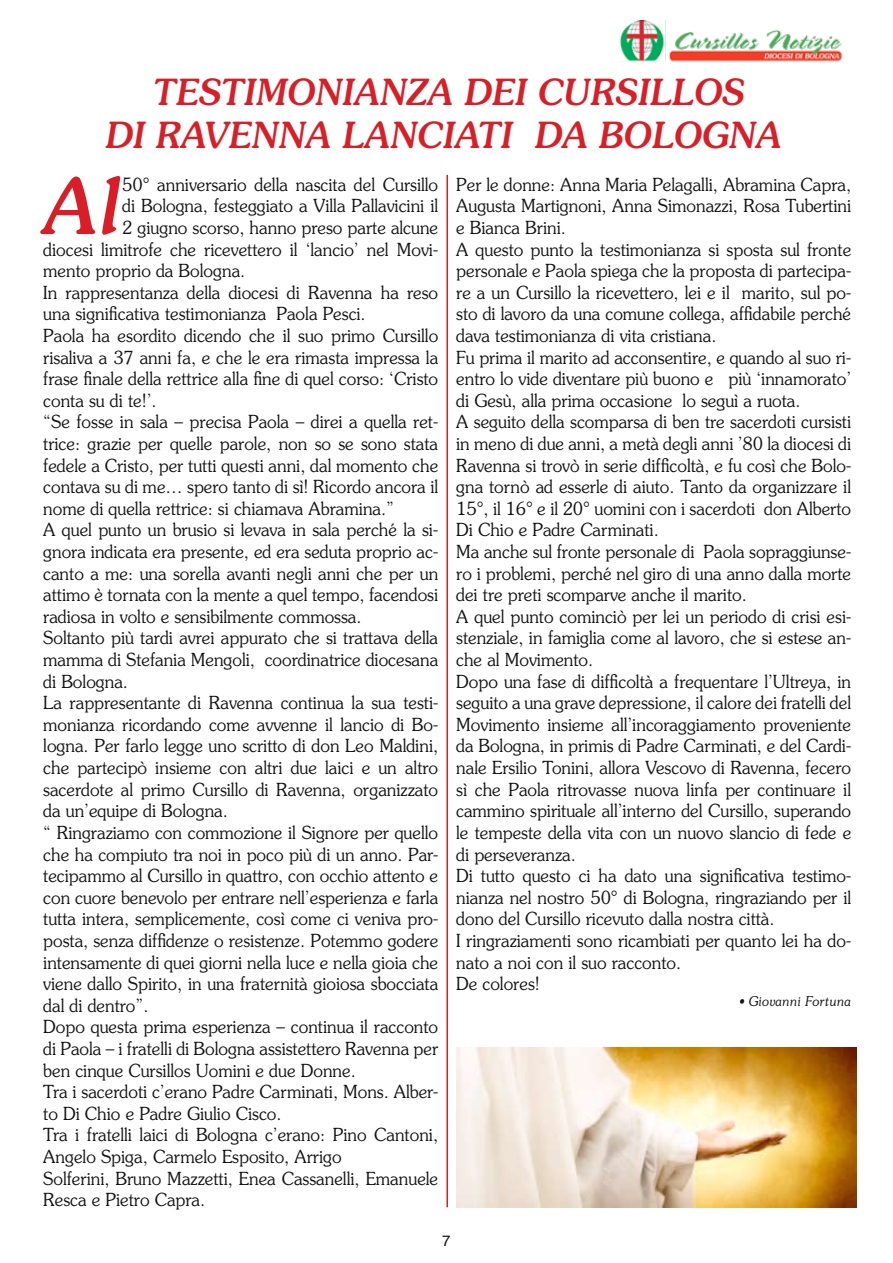
<style>
.page{position:relative;width:893px;height:1263px;background:#fff}
.page>*{position:absolute;margin:0;border:0;box-sizing:border-box;transform-origin:0 0}
.t1{font:italic 500 76.95px "Souvenir";color:#d81f27;scale:.95 1}
.t2{font:italic 500 36px/43.2px "Souvenir";color:#d81f27;text-align:center;scale:.95 1}
.t3{font:300 18px/21.6px "Souvenir";color:#121212;scale:.95 1}
.t4{font:15px "Helvetica";color:#121212}
.t5{font:italic 300 13.5px "Souvenir";color:#121212;scale:.95 1}
</style>
<div class="page">
<img style="left:620px;top:21px;width:222px;height:41px">
<hr style="left:446px;top:175px;width:2px;height:1032px;background:#d81f27">
<img style="left:456px;top:1047px;width:400px;height:161px">
<h2 class="t2" style="left:105px;top:70px;width:714px">TESTIMONIANZA DEI CURSILLOS<br>DI RAVENNA LANCIATI DA BOLOGNA</h2>
<h1 class="t1" style="left:43px;top:160px;width:85px">Al</h1>
<p class="t3" style="left:122px;top:173px;width:334px">50° anniversario della nascita del Cursillo</p>
<p class="t3" style="left:122px;top:195px;width:334px">di Bologna, festeggiato a Villa Pallavicini il</p>
<p class="t3" style="left:122px;top:216px;width:334px">2 giugno scorso, hanno preso parte alcune</p>
<p class="t3" style="left:43px;top:238px;width:417px">diocesi limitrofe che ricevettero il ‘lancio’ nel Movi-</p>
<p class="t3" style="left:43px;top:259px;width:214px">mento proprio da Bologna.</p>
<p class="t3" style="left:43px;top:281px;width:417px">In rappresentanza della diocesi di Ravenna ha reso</p>
<p class="t3" style="left:43px;top:303px;width:341px">una significativa testimonianza Paola Pesci.</p>
<p class="t3" style="left:43px;top:324px;width:417px">Paola ha esordito dicendo che il suo primo Cursillo</p>
<p class="t3" style="left:43px;top:346px;width:417px">risaliva a 37 anni fa, e che le era rimasta impressa la</p>
<p class="t3" style="left:43px;top:367px;width:417px">frase finale della rettrice alla fine di quel corso: ‘Cristo</p>
<p class="t3" style="left:43px;top:389px;width:121px">conta su di te!’.</p>
<p class="t3" style="left:43px;top:411px;width:417px">“Se fosse in sala – precisa Paola – direi a quella ret-</p>
<p class="t3" style="left:43px;top:432px;width:417px">trice: grazie per quelle parole, non so se sono stata</p>
<p class="t3" style="left:43px;top:454px;width:417px">fedele a Cristo, per tutti questi anni, dal momento che</p>
<p class="t3" style="left:43px;top:475px;width:417px">contava su di me… spero tanto di sì! Ricordo ancora il</p>
<p class="t3" style="left:43px;top:497px;width:371px">nome di quella rettrice: si chiamava Abramina.”</p>
<p class="t3" style="left:43px;top:519px;width:417px">A quel punto un brusio si levava in sala perché la si-</p>
<p class="t3" style="left:43px;top:540px;width:417px">gnora indicata era presente, ed era seduta proprio ac-</p>
<p class="t3" style="left:43px;top:562px;width:417px">canto a me: una sorella avanti negli anni che per un</p>
<p class="t3" style="left:43px;top:583px;width:417px">attimo è tornata con la mente a quel tempo, facendosi</p>
<p class="t3" style="left:43px;top:605px;width:337px">radiosa in volto e sensibilmente commossa.</p>
<p class="t3" style="left:43px;top:627px;width:417px">Soltanto più tardi avrei appurato che si trattava della</p>
<p class="t3" style="left:43px;top:648px;width:417px">mamma di Stefania Mengoli, coordinatrice diocesana</p>
<p class="t3" style="left:43px;top:670px;width:91px">di Bologna.</p>
<p class="t3" style="left:43px;top:691px;width:417px">La rappresentante di Ravenna continua la sua testi-</p>
<p class="t3" style="left:43px;top:713px;width:417px">monianza ricordando come avvenne il lancio di Bo-</p>
<p class="t3" style="left:43px;top:735px;width:417px">logna. Per farlo legge uno scritto di don Leo Maldini,</p>
<p class="t3" style="left:43px;top:756px;width:417px">che partecipò insieme con altri due laici e un altro</p>
<p class="t3" style="left:43px;top:778px;width:417px">sacerdote al primo Cursillo di Ravenna, organizzato</p>
<p class="t3" style="left:43px;top:799px;width:196px">da un’equipe di Bologna.</p>
<p class="t3" style="left:43px;top:821px;width:417px">“ Ringraziamo con commozione il Signore per quello</p>
<p class="t3" style="left:43px;top:843px;width:417px">che ha compiuto tra noi in poco più di un anno. Par-</p>
<p class="t3" style="left:43px;top:864px;width:417px">tecipammo al Cursillo in quattro, con occhio attento e</p>
<p class="t3" style="left:43px;top:886px;width:417px">con cuore benevolo per entrare nell’esperienza e farla</p>
<p class="t3" style="left:43px;top:907px;width:417px">tutta intera, semplicemente, così come ci veniva pro-</p>
<p class="t3" style="left:43px;top:929px;width:417px">posta, senza diffidenze o resistenze. Potemmo godere</p>
<p class="t3" style="left:43px;top:951px;width:417px">intensamente di quei giorni nella luce e nella gioia che</p>
<p class="t3" style="left:43px;top:972px;width:417px">viene dallo Spirito, in una fraternità gioiosa sbocciata</p>
<p class="t3" style="left:43px;top:994px;width:112px">dal di dentro”.</p>
<p class="t3" style="left:43px;top:1015px;width:417px">Dopo questa prima esperienza – continua il racconto</p>
<p class="t3" style="left:43px;top:1037px;width:417px">di Paola – i fratelli di Bologna assistettero Ravenna per</p>
<p class="t3" style="left:43px;top:1059px;width:331px">ben cinque Cursillos Uomini e due Donne.</p>
<p class="t3" style="left:43px;top:1080px;width:417px">Tra i sacerdoti c’erano Padre Carminati, Mons. Alber-</p>
<p class="t3" style="left:43px;top:1102px;width:252px">to Di Chio e Padre Giulio Cisco.</p>
<p class="t3" style="left:43px;top:1123px;width:417px">Tra i fratelli laici di Bologna c’erano: Pino Cantoni,</p>
<p class="t3" style="left:43px;top:1145px;width:316px">Angelo Spiga, Carmelo Esposito, Arrigo</p>
<p class="t3" style="left:43px;top:1167px;width:417px">Solferini, Bruno Mazzetti, Enea Cassanelli, Emanuele</p>
<p class="t3" style="left:43px;top:1188px;width:172px">Resca e Pietro Capra.</p>
<p class="t3" style="left:456px;top:173px;width:417px">Per le donne: Anna Maria Pelagalli, Abramina Capra, Augusta Martignoni, Anna Simonazzi, Rosa Tubertini e Bianca Brini.<br>A questo punto la testimonianza si sposta sul fronte personale e Paola spiega che la proposta di partecipa&shy;re a un Cursillo la ricevettero, lei e il marito, sul po&shy;sto di lavoro da una comune collega, affidabile perché dava testimonianza di vita cristiana.<br>Fu prima il marito ad acconsentire, e quando al suo ri&shy;entro lo vide diventare più buono e più ‘innamorato’ di Gesù, alla prima occasione lo seguì a ruota.<br>A seguito della scomparsa di ben tre sacerdoti cursisti in meno di due anni, a metà degli anni ’80 la diocesi di Ravenna si trovò in serie difficoltà, e fu così che Bolo&shy;gna tornò ad esserle di aiuto. Tanto da organizzare il 15°, il 16° e il 20° uomini con i sacerdoti don Alberto Di Chio e Padre Carminati.<br>Ma anche sul fronte personale di Paola sopraggiunse&shy;ro i problemi, perché nel giro di una anno dalla morte dei tre preti scomparve anche il marito.<br>A quel punto cominciò per lei un periodo di crisi esi&shy;stenziale, in famiglia come al lavoro, che si estese an&shy;che al Movimento.<br>Dopo una fase di difficoltà a frequentare l’Ultreya, in seguito a una grave depressione, il calore dei fratelli del Movimento insieme all’incoraggiamento proveniente da Bologna, in primis di Padre Carminati, e del Cardi&shy;nale Ersilio Tonini, allora Vescovo di Ravenna, fecero sì che Paola ritrovasse nuova linfa per continuare il cammino spirituale all’interno del Cursillo, superando le tempeste della vita con un nuovo slancio di fede e di perseveranza.<br>Di tutto questo ci ha dato una significativa testimo&shy;nianza nel nostro 50° di Bologna, ringraziando per il dono del Cursillo ricevuto dalla nostra città.<br>I ringraziamenti sono ricambiati per quanto lei ha do&shy;nato a noi con il suo racconto.<br>De colores!</p>
<p class="t5" style="left:739px;top:993px;width:119px">• Giovanni Fortuna</p>
<p class="t4" style="left:442px;top:1229px;width:10px">7</p>
</div>
